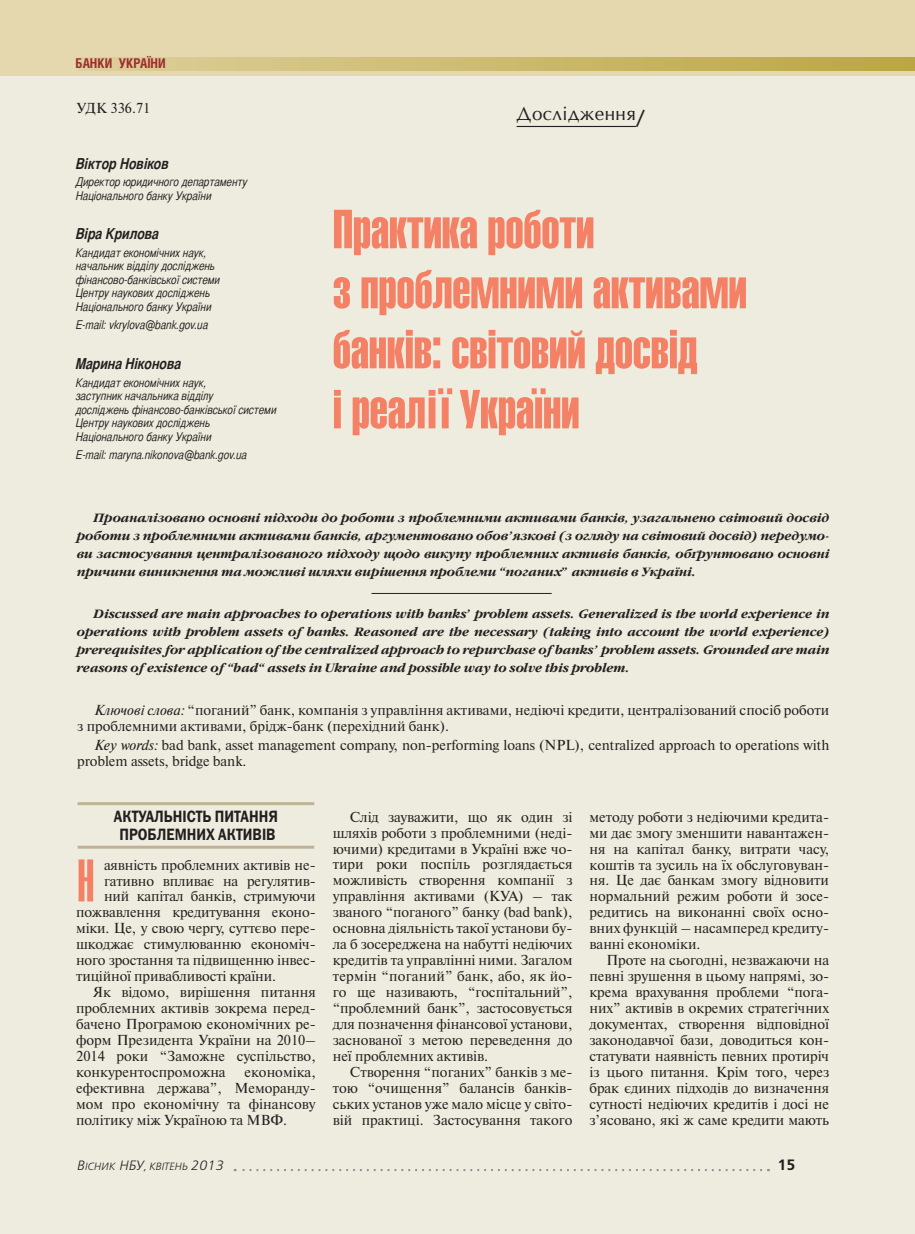
<style>
.page{position:relative;width:915px;height:1234px;background:#fff}
.page>*{position:absolute;margin:0;border:0;box-sizing:border-box;transform-origin:0 0}
.Aбзац_с_БУК_ч_б__N{font:60px "Compact C";color:#f48165}
.Заголовок{font:54px/60px "Helios Extra Compressed";letter-spacing:-.005em;color:#f48165}
.t1{font:18px "Opium New";letter-spacing:.025em;color:#231f20}
.ПОДЗАГОЛОВОК{font:16.5px/18px "Franklin Gothic Demi C";color:#231f20;text-align:center;scale:.85 1}
.Avtor{font:italic 700 15px "Bastion";color:#231f20}
.t2{font:15px "Free Set Demi Bold C";color:#231f20}
.Текст__N{font:14.4px/15.9px "Newton C";color:#231f20;text-align:justify}
.Aбзац_с_БУК_ч_б__N-2{font:14.4px "Newton C";letter-spacing:-.01em;color:#231f20}
.M_UDK{font:14.4px "Newton C";color:#231f20}
.РАЗДЕЛ{font:700 13.5px "Helios Cond";color:#9e2d32}
.Врез{font:italic 700 12px/18px "Garamond C";letter-spacing:.005em;color:#231f20;text-align:justify}
.Avtor_rekvizit{font:italic 12px/13.5px "Bastion";color:#231f20}
.t3{font:italic 10.5px "Free Set Light C";color:#231f20}
.s1{font-family:"Futura Futuris C"}
.s2{font-style:italic}
.s3{font-size:13.5px}
</style>
<div class="page">
<div style="left:0;top:0;width:914px;height:77px;background:#e5d8ae"></div>
<svg style="left:78px;top:57px;width:836px;height:14px;background:#ccba6f"></svg>
<div style="left:0;top:77px;width:914px;height:1156px;background:#eeecde"></div>
<svg style="left:234px;top:1169px;width:527px;height:1px"></svg>
<hr style="left:516px;top:126px;width:120px;height:1px;background:#231f20">
<hr style="left:78px;top:802px;width:236px;height:3px;background:#bdb497">
<hr style="left:78px;top:845px;width:236px;height:3px;background:#bdb497">
<hr style="left:371px;top:593px;width:180px;height:1px;background:#231f20">
<p class="РАЗДЕЛ" style="left:75px;top:55px;width:92px">БАНКИ УКРАЇНИ</p>
<p class="M_UDK" style="left:76px;top:100px;width:75px">УДК 336.71</p>
<p class="Avtor" style="left:76px;top:154px;width:95px">Віктор Новіков</p>
<p class="Avtor_rekvizit" style="left:76px;top:175px;width:173px">Директор юридичного департаменту<br>Національного банку України</p>
<p class="Avtor" style="left:76px;top:224px;width:85px">Віра Крилова</p>
<p class="Avtor_rekvizit" style="left:76px;top:246px;width:146px">Кандидат економічних наук, начальник відділу досліджень фінансово-банківської системи<br>Центру наукових досліджень<br>Національного банку України</p>
<p class="Avtor_rekvizit" style="left:76px;top:317px;width:134px">E-mail: vkrylova@bank.gov.ua</p>
<p class="Avtor" style="left:76px;top:354px;width:107px">Марина Ніконова</p>
<p class="Avtor_rekvizit" style="left:76px;top:376px;width:202px">Кандидат економічних наук,<br>заступник начальника відділу<br>досліджень фінансово-банківської системи<br>Центру наукових досліджень<br>Національного банку України</p>
<p class="Avtor_rekvizit" style="left:76px;top:447px;width:173px">E-mail: maryna.nikonova@bank.gov.ua</p>
<p class="t1" style="left:516px;top:103px;width:131px">Дослідження<span class="s1">/</span></p>
<p class="Заголовок" style="left:332px;top:198px;width:415px">Практика роботи<br>з проблемними активами банків: світовий досвід<br>і реалії України</p>
<p class="Врез" style="left:77px;top:509px;width:753px;text-indent:17px">Проаналізовано основні підходи до роботи з проблемними активами банків, узагальнено світовий досвід роботи з проблемними активами банків, аргументовано обов ’язкові (з огляду на світовий досвід) передумо&shy;ви застосування централізованого підходу щодо викупу проблемних активів банків, обґрунтовано основні причини виникнення та можливі шляхи вирішення проблеми “поганих” активів в Україні.</p>
<p class="Врез" style="left:77px;top:605px;width:753px;text-indent:17px">Discussed are main approaches to operations with banks ’ problem assets. Generalized is the world experience in operations with problem assets of banks. Reasoned are the necessary (taking into account the world experience) prerequisites for application of the centralized approach to repurchase of banks ’ problem assets. Grounded are main reasons of existence of “bad“ assets in Ukraine and possible way to solve this problem.</p>
<p class="Текст__N" style="left:77px;top:702px;width:753px;text-indent:17px"><span class="s2">Ключові слова:</span> “поганий” банк, компанія з управління активами, недіючі кредити, централізований спосіб роботи з проблемними активами, брідж-банк (перехідний банк).</p>
<p class="Текст__N" style="left:77px;top:737px;width:753px;text-indent:17px"><span class="s2">Key words:</span> bad bank, asset management company, non-performing loans (NPL), centralized approach to operations with problem assets, bridge bank.</p>
<p class="ПОДЗАГОЛОВОК" style="left:114px;top:806px;width:194px">АКТУАЛЬНІСТЬ ПИТАННЯ<br>ПРОБЛЕМНИХ АКТИВІВ</p>
<p class="Aбзац_с_БУК_ч_б__N" style="left:76px;top:850px;width:21px">Н</p>
<p class="Aбзац_с_БУК_ч_б__N-2" style="left:104px;top:856px;width:213px">аявність проблемних активів не-</p>
<p class="Aбзац_с_БУК_ч_б__N-2" style="left:104px;top:872px;width:213px">гативно впливає на регулятив-</p>
<p class="Aбзац_с_БУК_ч_б__N-2" style="left:104px;top:888px;width:213px">ний капітал банків, стримуючи</p>
<p class="Aбзац_с_БУК_ч_б__N-2" style="left:76px;top:904px;width:241px">пожвавлення кредитування еконо-</p>
<p class="Aбзац_с_БУК_ч_б__N-2" style="left:76px;top:920px;width:241px">міки. Це, у свою чергу, суттєво пере-</p>
<p class="Aбзац_с_БУК_ч_б__N-2" style="left:76px;top:936px;width:241px">шкоджає стимулюванню економіч-</p>
<p class="Aбзац_с_БУК_ч_б__N-2" style="left:76px;top:952px;width:241px">ного зростання та підвищенню інвес-</p>
<p class="Aбзац_с_БУК_ч_б__N-2" style="left:76px;top:968px;width:201px">тиційної привабливості країни.</p>
<p class="Текст__N" style="left:76px;top:984px;width:241px;text-indent:17px">Як відомо, вирішення питання проблемних активів зокрема перед&shy;бачено Програмою економічних ре&shy;форм Президента України на 2010– 2014 роки “Заможне суспільство, конкурентоспроможна</p>
<p class="Текст__N" style="left:76px;top:1063px;width:241px;text-indent:168px">економіка, ефективна держава”, Меморанду&shy;мом про економічну та фінансову політику між Україною та МВФ.</p>
<p class="Текст__N" style="left:332px;top:808px;width:241px;text-indent:17px">Слід зауважити, що як один зі шляхів роботи з проблемними (неді&shy;ючими) кредитами в Україні вже чо&shy;тири роки поспіль розглядається можливість створення компанії з управління активами (КУА) – так званого “поганого” банку (bad bank), основна діяльність такої установи бу&shy;ла б зосереджена на набутті недіючих кредитів та управлінні ними. Загалом термін “поганий” банк, або, як йо&shy;го ще називають, “госпітальний”, “проблемний банк”, застосовується для позначення фінансової установи, заснованої з метою переведення до неї проблемних активів.</p>
<p class="Текст__N" style="left:332px;top:1063px;width:241px;text-indent:17px">Створення “поганих” банків з ме&shy;тою “очищення” балансів банків&shy;ських установ уже мало місце у світо&shy;вій практиці. Застосування такого</p>
<p class="Текст__N" style="left:589px;top:808px;width:241px">методу роботи з недіючими кредита&shy;ми дає змогу зменшити навантажен&shy;ня на капітал банку, витрати часу, коштів та зусиль на їх обслуговуван&shy;ня. Це дає банкам змогу відновити нормальний режим роботи й зосе&shy;редитись на виконанні своїх осно&shy;вних функцій – насамперед кредиту&shy;ванні економіки.</p>
<p class="Текст__N" style="left:589px;top:952px;width:241px;text-indent:17px">Проте на сьогодні, незважаючи на певні зрушення в цьому напрямі, зо&shy;крема врахування проблеми “пога&shy;них” активів в окремих стратегічних документах, створення відповідної законодавчої бази, доводиться кон&shy;статувати наявність певних протиріч із цього питання. Крім того, через брак єдиних підходів до визначення сутності недіючих кредитів і досі не з’ясовано, які ж саме кредити мають</p>
<p class="t3" style="left:77px;top:1160px;width:148px"><span class="s3">В</span>ІСНИК <span class="s3">НБУ</span>, КВІТЕНЬ <span class="s3">2013</span></p>
<p class="t2" style="left:777px;top:1155px;width:20px">15</p>
</div>
